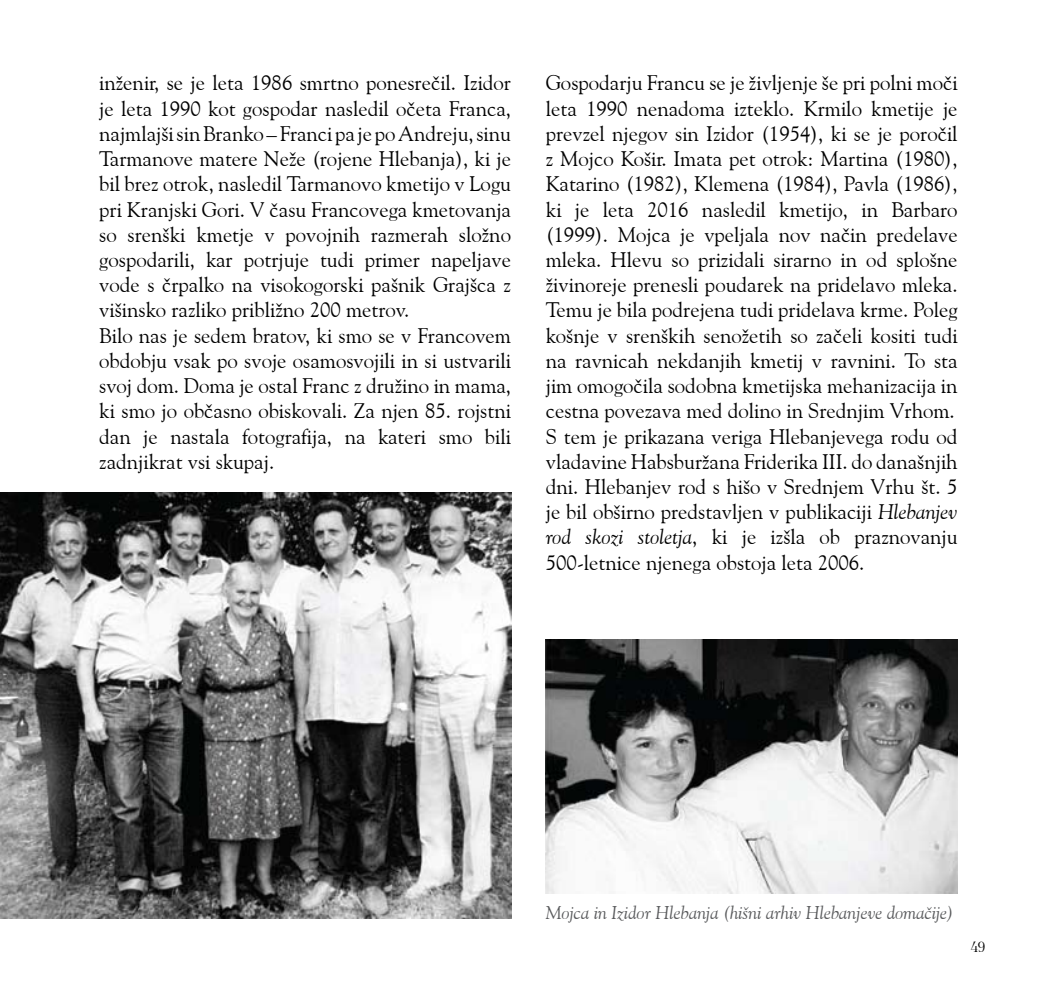
<style>
.page{position:relative;width:1042px;height:993px;background:#fff}
.page>*{position:absolute;margin:0;border:0;box-sizing:border-box;transform-origin:0 0}
.t1{font:21px/25.2px "Goudy Old Style BT";color:#000}
.t2{font:italic 18.38px "Goudy Old Style BT";color:#58595b}
.t3{font:17.5px "Fogtwo No 5";color:#000}
.s1{font-style:italic}
</style>
<div class="page">
<img style="left:0;top:492px;width:511px;height:426px">
<img style="left:546px;top:639px;width:411px;height:253px">
<p class="t1" style="left:99px;top:70px;width:413px">inženir, se je leta 1986 smrtno ponesrečil. Izidor je leta 1990 kot gospodar nasledil očeta Franca, najmlajši sin Branko – Franci pa je po Andreju, sinu Tarmanove matere Neže (rojene Hlebanja), ki je bil brez otrok, nasledil Tarmanovo kmetijo v Logu pri Kranjski Gori. V času Francovega kmetovanja so srenški kmetje v povojnih razmerah složno gospodarili, kar potrjuje tudi primer napeljave vode s črpalko na visokogorski pašnik Grajšca z višinsko razliko približno 200 metrov.<br>Bilo nas je sedem bratov, ki smo se v Francovem obdobju vsak po svoje osamosvojili in si ustvarili svoj dom. Doma je ostal Franc z družino in mama, ki smo jo občasno obiskovali. Za njen 85. rojstni dan je nastala fotografija, na kateri smo bili zadnjikrat vsi skupaj.</p>
<p class="t1" style="left:546px;top:70px;width:413px">Gospodarju Francu se je življenje še pri polni moči leta 1990 nenadoma izteklo. Krmilo kmetije je prevzel njegov sin Izidor (1954), ki se je poročil z Mojco Košir. Imata pet otrok: Martina (1980), Katarino (1982), Klemena (1984), Pavla (1986), ki je leta 2016 nasledil kmetijo, in Barbaro (1999). Mojca je vpeljala nov način predelave mleka. Hlevu so prizidali sirarno in od splošne živinoreje prenesli poudarek na pridelavo mleka.<br>Temu je bila podrejena tudi pridelava krme. Poleg košnje v srenških senožetih so začeli kositi tudi na ravnicah nekdanjih kmetij v ravnini. To sta jim omogočila sodobna kmetijska mehanizacija in cestna povezava med dolino in Srednjim Vrhom.<br>S tem je prikazana veriga Hlebanjevega rodu od vladavine Habsburžana Friderika III. do današnjih dni. Hlebanjev rod s hišo v Srednjem Vrhu št. 5 je bil obširno predstavljen v publikaciji <span class="s1">Hlebanjev rod skozi stoletja</span>, ki je izšla ob praznovanju 500-letnice njenega obstoja leta 2006.</p>
<p class="t2" style="left:546px;top:900px;width:410px">Mojca in Izidor Hlebanja (hišni arhiv Hlebanjeve domačije)</p>
<p class="t3" style="left:970px;top:938px;width:16px">49</p>
</div>
